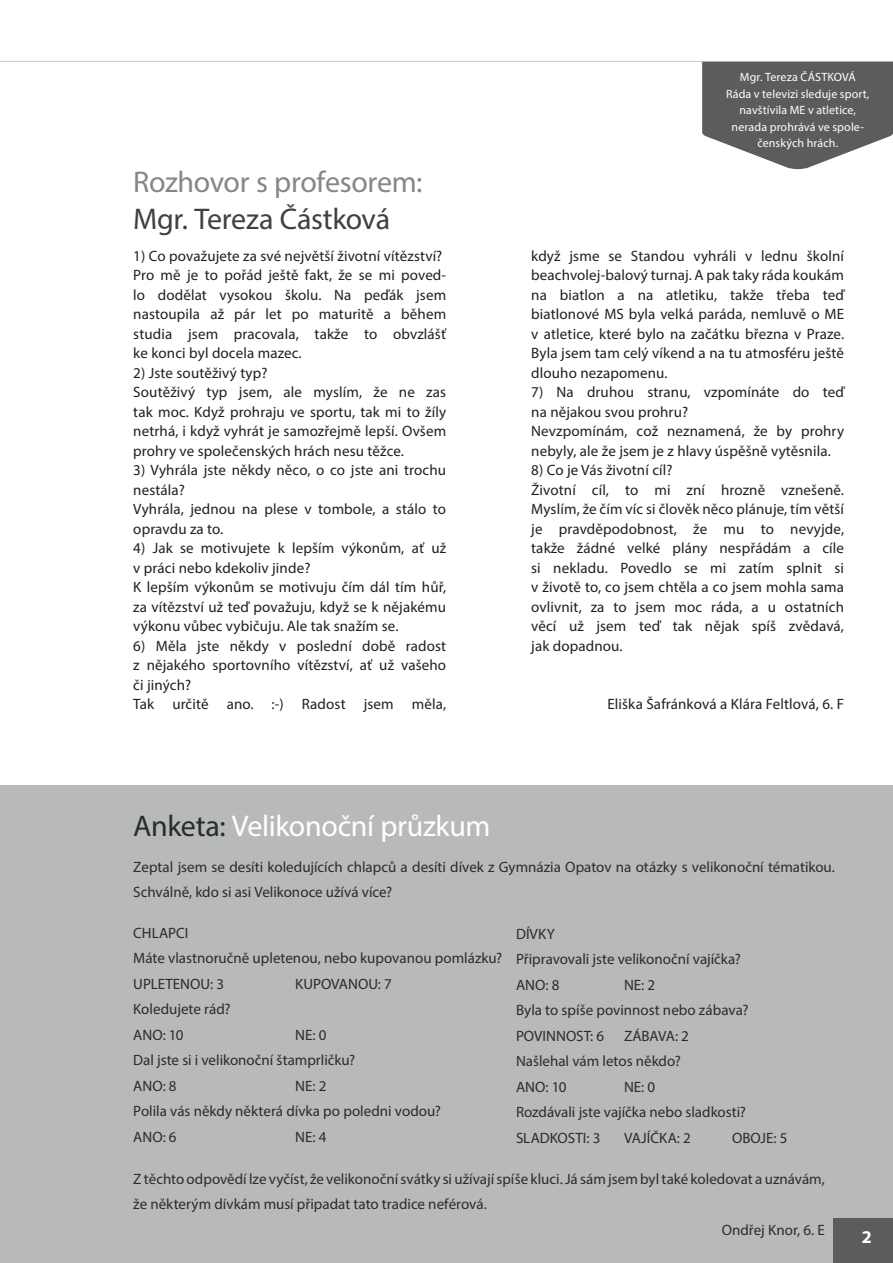
<style>
.page{position:relative;width:893px;height:1263px;background:#fff}
.page>*{position:absolute;margin:0;border:0;box-sizing:border-box;transform-origin:0 0}
.Head_1{font:30px "Myriad Pro";letter-spacing:-.01em;color:#fff}
.Head_1-2{font:30px "Myriad Pro";letter-spacing:-.01em;color:#848687}
.Head_1-3{font:30px "Myriad Pro";letter-spacing:-.01em;color:#3e4041}
.t1{font:700 18px "Myriad Pro";color:#fff}
.t2{font:15px/19.5px "Myriad Pro";letter-spacing:.01em;color:#231f20;text-align:justify}
.t3{font:15px/25.5px "Myriad Pro";color:#2d2b2c}
.Body{font:12px/16.5px "Myriad Pro";letter-spacing:.01em;color:#fff;text-align:center}
.s1{color:#292c2d}
</style>
<div class="page">
<div style="left:0;top:784px;width:893px;height:478px;background:#b7b9bb"></div>
<svg style="left:0;top:61px;width:893px;height:1px"></svg>
<div style="left:833px;top:1220px;width:60px;height:43px;background:#5a5c5d"></div>
<div style="left:833px;top:1218px;width:60px;height:44px;background:#5a5c5d"></div>
<svg style="left:702px;top:62px;width:191px;height:107px;background:#727475"></svg>
<p class="Head_1-2" style="left:133px;top:163px;width:291px">Rozhovor s profesorem:</p>
<p class="Head_1-3" style="left:133px;top:201px;width:258px">Mgr. Tereza Částková</p>
<p class="t2" style="left:133px;top:246px;width:311px">1) Co považujete za své největší životní vítězství?</p>
<p class="t2" style="left:133px;top:265px;width:314px">Pro mě je to pořád ještě fakt, že se mi poved&shy;lo dodělat vysokou školu. Na peďák jsem nastoupila až pár let po maturitě a během studia jsem pracovala, takže to obvzlášť ke konci byl docela mazec.</p>
<p class="t2" style="left:133px;top:363px;width:136px">2) Jste soutěživý typ?</p>
<p class="t2" style="left:133px;top:382px;width:314px">Soutěživý typ jsem, ale myslím, že ne zas tak moc. Když prohraju ve sportu, tak mi to žíly netrhá, i když vyhrát je samozřejmě lepší. Ovšem prohry ve společenských hrách nesu těžce.</p>
<p class="t2" style="left:133px;top:460px;width:314px">3) Vyhrála jste někdy něco, o co jste ani trochu nestála?</p>
<p class="t2" style="left:133px;top:499px;width:314px">Vyhrála, jednou na plese v tombole, a stálo to opravdu za to.</p>
<p class="t2" style="left:133px;top:538px;width:314px">4) Jak se motivujete k lepším výkonům, ať už v práci nebo kdekoliv jinde?</p>
<p class="t2" style="left:133px;top:577px;width:314px">K lepším výkonům se motivuju čím dál tím hůř, za vítězství už teď považuju, když se k nějakému výkonu vůbec vybičuju. Ale tak snažím se.</p>
<p class="t2" style="left:133px;top:636px;width:314px">6) Měla jste někdy v poslední době radost z nějakého sportovního vítězství, ať už vašeho či jiných?</p>
<p class="t2" style="left:133px;top:694px;width:314px">Tak určitě ano. :-) Radost jsem měla,</p>
<p class="Head_1" style="left:133px;top:807px;width:359px"><span class="s1">Anketa:</span> Velikonoční průzkum</p>
<p class="Body" style="left:740px;top:69px;width:117px">Mgr. Tereza ČÁSTKOVÁ</p>
<p class="Body" style="left:726px;top:85px;width:145px">Ráda v televizi sleduje sport,</p>
<p class="Body" style="left:740px;top:102px;width:118px">navštívila ME v atletice,</p>
<p class="Body" style="left:732px;top:118px;width:134px">nerada prohrává ve spole&shy;čenských hrách.</p>
<p class="t2" style="left:531px;top:246px;width:314px">když jsme se Standou vyhráli v lednu školní beachvolej-balový turnaj. A pak taky ráda koukám na biatlon a na atletiku, takže třeba teď biatlonové MS byla velká paráda, nemluvě o ME v atletice, které bylo na začátku března v Praze.<br>Byla jsem tam celý víkend a na tu atmosféru ještě dlouho nezapomenu.</p>
<p class="t2" style="left:531px;top:382px;width:314px">7) Na druhou stranu, vzpomínáte do teď na nějakou svou prohru?</p>
<p class="t2" style="left:531px;top:421px;width:314px">Nevzpomínám, což neznamená, že by prohry nebyly, ale že jsem je z hlavy úspěšně vytěsnila.</p>
<p class="t2" style="left:531px;top:460px;width:143px">8) Co je Vás životní cíl?</p>
<p class="t2" style="left:531px;top:480px;width:314px">Životní cíl, to mi zní hrozně vznešeně.<br>Myslím, že čím víc si člověk něco plánuje, tím větší je pravděpodobnost, že mu to nevyjde, takže žádné velké plány nespřádám a cíle si nekladu. Povedlo se mi zatím splnit si v životě to, co jsem chtěla a co jsem mohla sama ovlivnit, za to jsem moc ráda, a u ostatních věcí už jsem teď tak nějak spíš zvědavá, jak dopadnou.</p>
<p class="t2" style="left:607px;top:694px;width:238px">Eliška Šafránková a Klára Feltlová, 6. F</p>
<p class="t3" style="left:133px;top:853px;width:703px">Zeptal jsem se desíti koledujících chlapců a desíti dívek z Gymnázia Opatov na otázky s velikonoční tématikou.<br>Schválně, kdo si asi Velikonoce užívá více?</p>
<p class="t3" style="left:516px;top:921px;width:40px">DÍVKY</p>
<p class="t3" style="left:516px;top:946px;width:226px">Připravovali jste velikonoční vajíčka?</p>
<p class="t3" style="left:516px;top:972px;width:45px">ANO: 8</p>
<p class="t3" style="left:624px;top:972px;width:33px">NE: 2</p>
<p class="t3" style="left:516px;top:997px;width:234px">Byla to spíše povinnost nebo zábava?</p>
<p class="t3" style="left:516px;top:1023px;width:90px">POVINNOST: 6</p>
<p class="t3" style="left:624px;top:1023px;width:66px">ZÁBAVA: 2</p>
<p class="t3" style="left:516px;top:1048px;width:166px">Našlehal vám letos někdo?</p>
<p class="t3" style="left:516px;top:1074px;width:52px">ANO: 10</p>
<p class="t3" style="left:624px;top:1074px;width:33px">NE: 0</p>
<p class="t3" style="left:516px;top:1099px;width:232px">Rozdávali jste vajíčka nebo sladkosti?</p>
<p class="t3" style="left:516px;top:1125px;width:86px">SLADKOSTI: 3</p>
<p class="t3" style="left:624px;top:1125px;width:68px">VAJÍČKA: 2</p>
<p class="t3" style="left:732px;top:1125px;width:57px">OBOJE: 5</p>
<p class="t3" style="left:133px;top:920px;width:56px">CHLAPCI</p>
<p class="t3" style="left:133px;top:945px;width:371px">Máte vlastnoručně upletenou, nebo kupovanou pomlázku?</p>
<p class="t3" style="left:133px;top:971px;width:92px">UPLETENOU: 3</p>
<p class="t3" style="left:295px;top:971px;width:98px">KUPOVANOU: 7</p>
<p class="t3" style="left:133px;top:996px;width:99px">Koledujete rád?</p>
<p class="t3" style="left:133px;top:1022px;width:52px">ANO: 10</p>
<p class="t3" style="left:295px;top:1022px;width:33px">NE: 0</p>
<p class="t3" style="left:133px;top:1047px;width:224px">Dal jste si i velikonoční štamprličku?</p>
<p class="t3" style="left:133px;top:1073px;width:45px">ANO: 8</p>
<p class="t3" style="left:295px;top:1073px;width:33px">NE: 2</p>
<p class="t3" style="left:133px;top:1098px;width:309px">Polila vás někdy některá dívka po poledni vodou?</p>
<p class="t3" style="left:133px;top:1124px;width:45px">ANO: 6</p>
<p class="t3" style="left:295px;top:1124px;width:33px">NE: 4</p>
<p class="t3" style="left:133px;top:1166px;width:693px">Z těchto odpovědí lze vyčíst, že velikonoční svátky si užívají spíše kluci. Já sám jsem byl také koledovat a uznávám, že některým dívkám musí připadat tato tradice neférová.</p>
<p class="t3" style="left:722px;top:1217px;width:105px">Ondřej Knor, 6. E</p>
<p class="t1" style="left:862px;top:1225px;width:11px">2</p>
</div>
